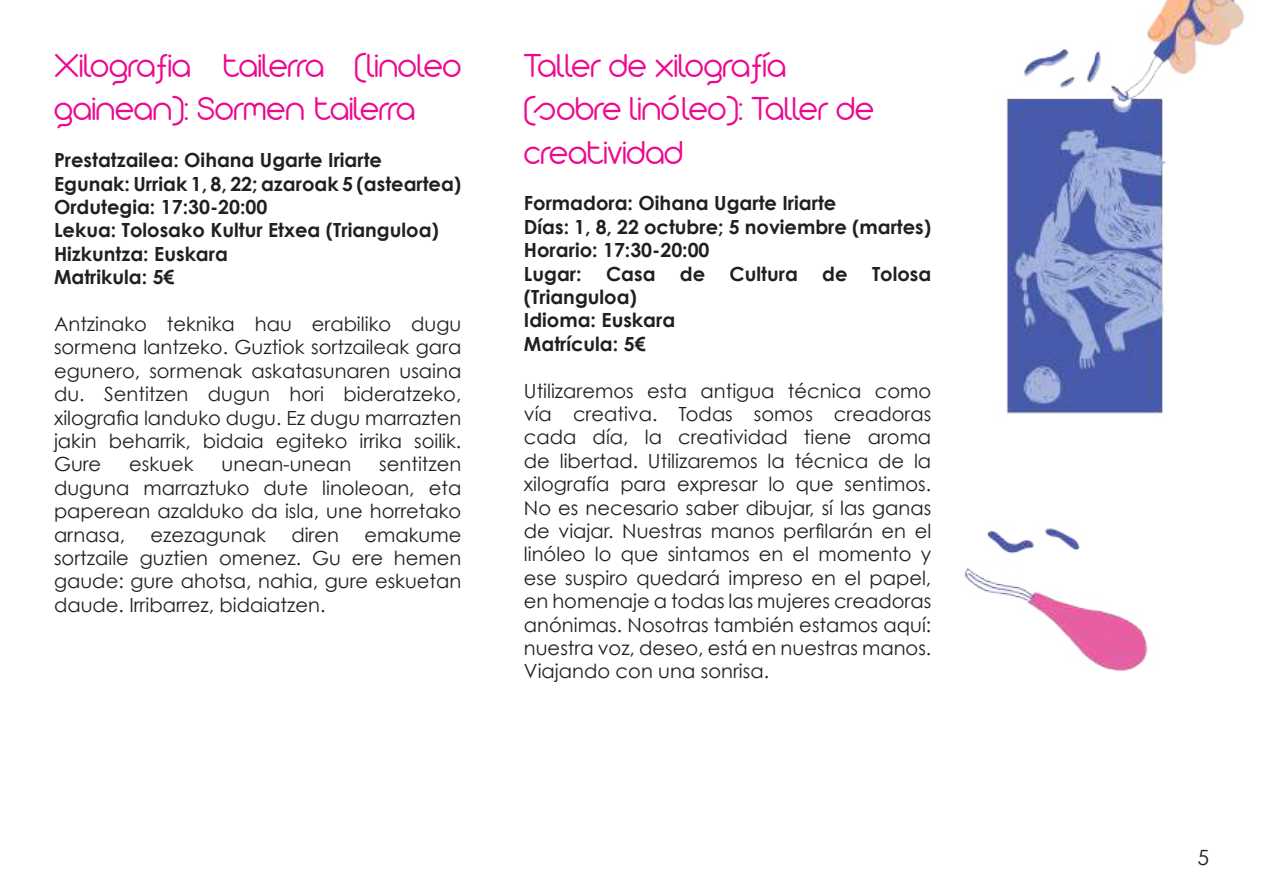
<style>
.page{position:relative;width:1263px;height:893px;background:#fff}
.page>*{position:absolute;margin:0;border:0;box-sizing:border-box;transform-origin:0 0}
.t1{font:300 36px/43.2px "Arista 2.0 Alternate";color:#ee088d}
.t2{font:21px "Century Gothic";color:#241f1f}
.t3{font:19.5px/23.4px "Century Gothic";color:#241f1f;text-align:justify}
.t4{font:700 19.5px/23.4px "Century Gothic";color:#241f1f}
</style>
<div class="page">
<img style="left:964px;top:0;width:280px;height:671px">
<h1 class="t1" style="left:54px;top:44px;width:409px">Xilografia tailerra (linoleo gainean): Sormen tailerra</h1>
<p class="t4" style="left:54px;top:148px;width:409px">Prestatzailea: Oihana Ugarte Iriarte<br>Egunak: Urriak 1, 8, 22; azaroak 5 (asteartea)<br>Ordutegia: 17:30-20:00<br>Lekua: Tolosako Kultur Etxea (Trianguloa)<br>Hizkuntza: Euskara<br>Matrikula: 5€</p>
<p class="t3" style="left:54px;top:312px;width:409px">Antzinako teknika hau erabiliko dugu sormena lantzeko. Guztiok sortzaileak gara egunero, sormenak askatasunaren usaina du. Sentitzen dugun hori bideratzeko, xilografia landuko dugu. Ez dugu marrazten jakin beharrik, bidaia egiteko irrika soilik.<br>Gure</p>
<p class="t3" style="left:54px;top:452px;width:409px;text-indent:325px">sentitzen duguna marraztuko dute linoleoan, eta paperean azalduko da isla, une horretako arnasa,</p>
<p class="t3" style="left:129px;top:452px;width:66px">eskuek</p>
<p class="t3" style="left:222px;top:452px;width:131px">unean-unean</p>
<p class="t3" style="left:151px;top:522px;width:117px">ezezagunak</p>
<p class="t3" style="left:291px;top:522px;width:49px">diren</p>
<p class="t3" style="left:54px;top:522px;width:409px;text-indent:310px">emakume sortzaile guztien omenez. Gu ere hemen gaude: gure ahotsa, nahia, gure eskuetan daude. Irribarrez, bidaiatzen.</p>
<h1 class="t1" style="left:524px;top:44px;width:352px">Taller de xilografía (sobre linóleo): Taller de creatividad</h1>
<p class="t4" style="left:524px;top:191px;width:409px">Formadora: Oihana Ugarte Iriarte<br>Días: 1, 8, 22 octubre; 5 noviembre (martes)<br>Horario: 17:30-20:00<br>Lugar: Casa</p>
<p class="t4" style="left:680px;top:261px;width:27px">de</p>
<p class="t4" style="left:730px;top:261px;width:119px">Cultura de</p>
<p class="t4" style="left:872px;top:261px;width:61px">Tolosa</p>
<p class="t4" style="left:524px;top:285px;width:153px">(Trianguloa)<br>Idioma: Euskara<br>Matrícula: 5€</p>
<p class="t3" style="left:524px;top:378px;width:409px">Utilizaremos esta antigua técnica como vía creativa. Todas somos creadoras cada día, la creatividad tiene aroma de libertad. Utilizaremos la técnica de la xilografía para expresar lo que sentimos.<br>No es necesario saber dibujar, sí las ganas de viajar. Nuestras manos perfilarán en el linóleo lo que sintamos en el momento y ese suspiro quedará impreso en el papel, en homenaje a todas las mujeres creadoras anónimas. Nosotras también estamos aquí: nuestra voz, deseo, está en nuestras manos.<br>Viajando con una sonrisa.</p>
<p class="t2" style="left:1197px;top:844px;width:13px">5</p>
</div>
